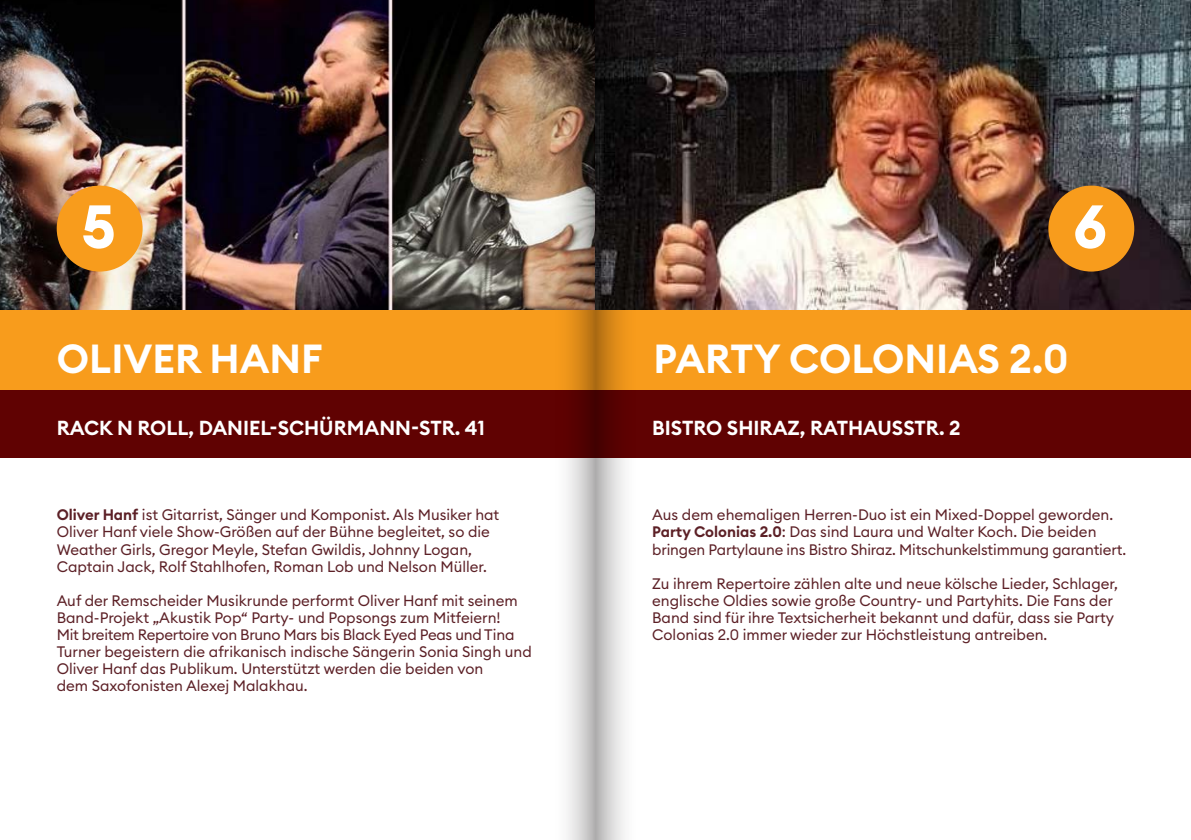
<style>
.page{position:relative;width:1191px;height:840px;background:#fff}
.page>*{position:absolute;margin:0;border:0;box-sizing:border-box;transform-origin:0 0}
.t1{font:700 60px "Euclid Circular B";color:#fff}
.t2{font:600 40px "Euclid Circular B";color:#fff}
.t3{font:600 20px "Euclid Circular B";color:#fff}
.Absatzformat_1{font:15px/17px "Euclid Circular B";color:#5c2026}
.s1{font-weight:600}
</style>
<div class="page">
<img style="left:0;top:0;width:1191px;height:310px">
<div style="left:0;top:338px;width:1191px;height:120px;background:#600202"></div>
<div style="left:1048px;top:185px;width:86px;height:86px;background:#f89c1c;border-radius:50%"></div>
<div style="left:57px;top:185px;width:86px;height:86px;background:#f89c1c;border-radius:50%"></div>
<div style="left:0;top:310px;width:1191px;height:79px;background:#f89c1c"></div>
<svg style="left:595px;top:0;width:44px;height:839px"></svg>
<svg style="left:551px;top:0;width:44px;height:839px"></svg>
<p class="t1" style="left:81px;top:188px;width:36px">5</p>
<p class="t1" style="left:1073px;top:188px;width:36px">6</p>
<p class="t2" style="left:57px;top:333px;width:267px">OLIVER HANF</p>
<p class="t2" style="left:653px;top:333px;width:416px">PARTY COLONIAS 2.0</p>
<p class="t3" style="left:57px;top:415px;width:429px">RACK N ROLL, DANIEL-SCHÜRMANN-STR. 41</p>
<p class="t3" style="left:652px;top:415px;width:310px">BISTRO SHIRAZ, RATHAUSSTR. 2</p>
<p class="Absatzformat_1" style="left:57px;top:506px;width:444px"><span class="s1">Oliver Hanf</span> ist Gitarrist, Sänger und Komponist. Als Musiker hat Oliver Hanf viele Show-Größen auf der Bühne begleitet, so die Weather Girls, Gregor Meyle, Stefan Gwildis, Johnny Logan, Captain Jack, Rolf Stahlhofen, Roman Lob und Nelson Müller.</p>
<p class="Absatzformat_1" style="left:57px;top:591px;width:476px">Auf der Remscheider Musikrunde performt Oliver Hanf mit seinem Band-Projekt „Akustik Pop“ Party- und Popsongs zum Mitfeiern!<br>Mit breitem Repertoire von Bruno Mars bis Black Eyed Peas und Tina Turner begeistern die afrikanisch indische Sängerin Sonia Singh und Oliver Hanf das Publikum. Unterstützt werden die beiden von<br>dem Saxofonisten Alexej Malakhau.</p>
<p class="Absatzformat_1" style="left:652px;top:506px;width:475px">Aus dem ehemaligen Herren-Duo ist ein Mixed-Doppel geworden.<br><span class="s1">Party Colonias 2.0</span>: Das sind Laura und Walter Koch. Die beiden bringen Partylaune ins Bistro Shiraz. Mitschunkelstimmung garantiert.</p>
<p class="Absatzformat_1" style="left:652px;top:574px;width:467px">Zu ihrem Repertoire zählen alte und neue kölsche Lieder, Schlager, englische Oldies sowie große Country- und Partyhits. Die Fans der Band sind für ihre Textsicherheit bekannt und dafür, dass sie Party Colonias 2.0 immer wieder zur Höchstleistung antreiben.</p>
</div>
